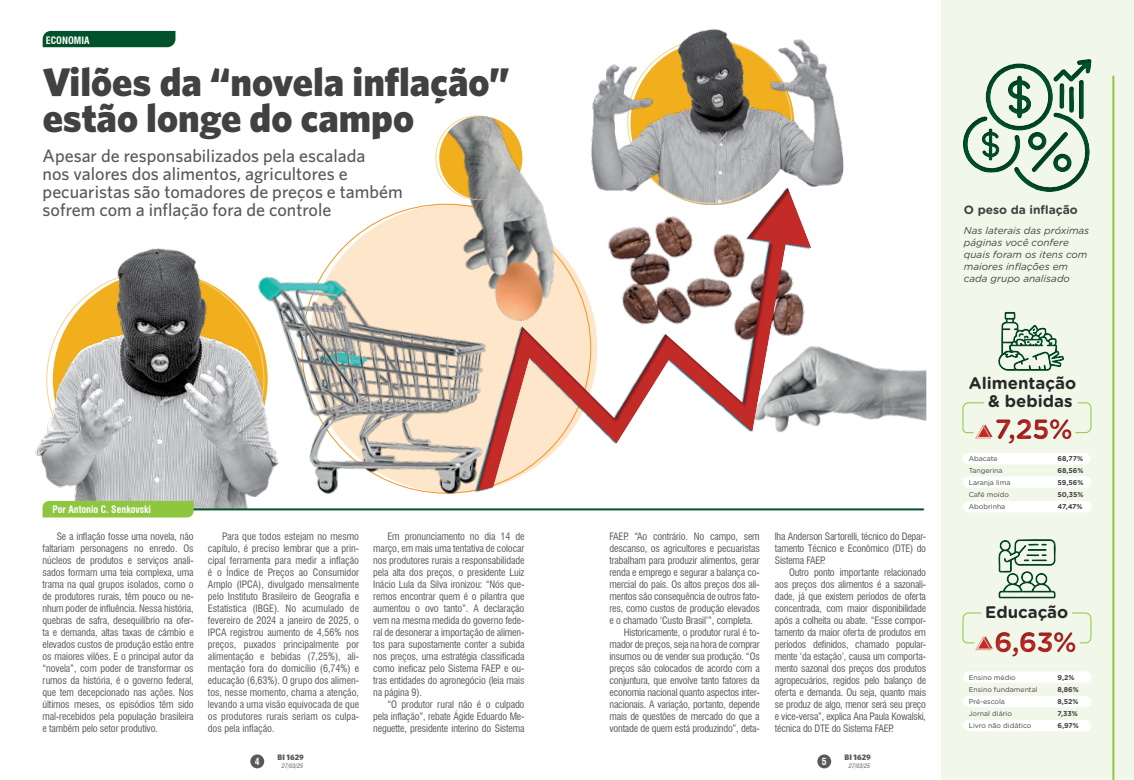
<style>
.page{position:relative;width:1134px;height:780px;background:#fff}
.page>*{position:absolute;margin:0;border:0;box-sizing:border-box;transform-origin:0 0}
.t1{font:900 40px/36px "Whitney HTF";color:#414042}
.t2{font:700 28px "Gotham Rounded";color:#c22b28}
.t3{font:500 18px/18px "Whitney HTF";color:#58595b}
.t4{font:700 16.8px "Gotham Rounded";color:#292829}
.t5{font:700 12px "Gotham Rounded";color:#414042}
.t6{font:condensed 10px/12px "Swiss 721 BT";letter-spacing:-.015em;color:#58595b;text-align:justify}
.t7{font:italic 10px/12px "Gotham Rounded";color:#414042}
.t8{font:700 condensed 10px "Swiss 721 BT";color:#fff}
.t9{font:700 condensed 9.6px "Swiss 721 BT";color:#fff}
.t10{font:900 8px "Whitney HTF";color:#58595b}
.t11{font:7px/12px "Gotham Rounded";color:#414042}
.t12{font:700 7px/12px "Gotham Rounded";color:#414042;text-align:justify}
.t13{font:italic condensed 6px "Swiss 721 BT";color:#58595b}
</style>
<div class="page">
<img style="left:372px;top:117px;width:554px;height:377px">
<div style="left:43px;top:31px;width:132px;height:16px;background:#00522a"></div>
<div style="left:941px;top:0;width:193px;height:780px;background:#f2f8e9"></div>
<div style="left:962px;top:453px;width:128px;height:11px;background:#fff;border-radius:6px"></div>
<div style="left:963px;top:476px;width:128px;height:11px;background:#fff;border-radius:6px"></div>
<div style="left:963px;top:501px;width:128px;height:11px;background:#fff;border-radius:6px"></div>
<div style="left:981px;top:296px;width:99px;height:75px;background:#000;opacity:.25"></div>
<div style="left:986px;top:407px;width:122px;height:41px;background:#000;opacity:.25"></div>
<div style="left:982px;top:523px;width:90px;height:75px;background:#000;opacity:.25"></div>
<div style="left:985px;top:620px;width:126px;height:41px;background:#000;opacity:.25"></div>
<div style="left:963px;top:671px;width:128px;height:11px;background:#fff;border-radius:6px"></div>
<div style="left:963px;top:695px;width:128px;height:12px;background:#fff;border-radius:6px"></div>
<div style="left:963px;top:720px;width:128px;height:11px;background:#fff;border-radius:6px"></div>
<svg style="left:1075px;top:402px;width:17px;height:31px"></svg>
<svg style="left:962px;top:402px;width:30px;height:36px"></svg>
<svg style="left:1071px;top:612px;width:21px;height:31px"></svg>
<svg style="left:962px;top:612px;width:31px;height:38px"></svg>
<div style="left:946px;top:44px;width:163px;height:148px;background:#000;opacity:.25"></div>
<hr style="left:1112px;top:76px;width:2px;height:704px;background:#8dc63f">
<img style="left:439px;top:116px;width:83px;height:83px;border-radius:42px">
<img style="left:35px;top:224px;width:341px;height:284px">
<img style="left:564px;top:29px;width:309px;height:168px">
<hr style="left:187px;top:508px;width:736px;height:2px;background:#00522a">
<img style="left:529px;top:158px;width:340px;height:256px">
<div style="left:469px;top:179px;width:351px;height:312px;background:#000;opacity:.35"></div>
<div style="left:43px;top:501px;width:151px;height:16px;background:#8dc63f"></div>
<div style="left:250px;top:754px;width:14px;height:14px;background:#58595b;border-radius:50%"></div>
<div style="left:817px;top:754px;width:14px;height:14px;background:#58595b;border-radius:50%"></div>
<p class="t8" style="left:46px;top:34px;width:45px">ECONOMIA</p>
<h1 class="t1" style="left:43px;top:63px;width:468px">Vilões da “novela inflação” estão longe do campo</h1>
<h3 class="t3" style="left:43px;top:146px;width:362px">Apesar de responsabilizados pela escalada<br>nos valores dos alimentos, agricultores e pecuaristas são tomadores de preços e também sofrem com a inflação fora de controle</h3>
<p class="t8" style="left:52px;top:503px;width:100px">Por Antonio C. Senkovski</p>
<p class="t6" style="left:43px;top:530px;width:153px;text-indent:14px">Se a inflação fosse uma novela, não faltariam personagens no enredo. Os núcleos de produtos e serviços anali&shy;sados formam uma teia complexa, uma trama na qual grupos isolados, como o de produtores rurais, têm pouco ou ne&shy;nhum poder de influência. Nessa história, quebras de safra, desequilíbrio na ofer&shy;ta e demanda, altas taxas de câmbio e elevados custos de produção estão entre os maiores vilões. E o principal autor da “novela”, com poder de transformar os rumos da história, é o governo federal, que tem decepcionado nas ações. Nos últimos meses, os episódios têm sido mal-recebidos pela população brasileira e também pelo setor produtivo.</p>
<p class="t6" style="left:208px;top:530px;width:153px;text-indent:14px">Para que todos estejam no mesmo capítulo, é preciso lembrar que a prin&shy;cipal ferramenta para medir a inflação é o Índice de Preços ao Consumidor Amplo (IPCA), divulgado mensalmente pelo Instituto Brasileiro de Geografia e Estatística (IBGE). No acumulado de fevereiro de 2024 a janeiro de 2025, o IPCA registrou aumento de 4,56% nos preços, puxados principalmente por alimentação e bebidas (7,25%), ali&shy;mentação fora do domicílio (6,74%) e educação (6,63%). O grupo dos alimen&shy;tos, nesse momento, chama a atenção, levando a uma visão equivocada de que os produtores rurais seriam os culpa&shy;dos pela inflação.</p>
<p class="t6" style="left:373px;top:530px;width:153px;text-indent:14px">Em pronunciamento no dia 14 de março, em mais uma tentativa de colocar nos produtores rurais a responsabilidade pela alta dos preços, o presidente Luiz Inácio Lula da Silva ironizou: “Nós que&shy;remos encontrar quem é o pilantra que aumentou o ovo tanto”. A declaração vem na mesma medida do governo fede&shy;ral de desonerar a importação de alimen&shy;tos para supostamente conter a subida nos preços, uma estratégia classificada como ineficaz pelo Sistema FAEP e ou&shy;tras entidades do agronegócio (leia mais na página 9).</p>
<p class="t6" style="left:373px;top:698px;width:153px;text-indent:14px">“O produtor rural não é o culpado pela inflação”, rebate Ágide Eduardo Me&shy;neguette, presidente interino do Sistema</p>
<p class="t9" style="left:255px;top:755px;width:6px">4</p>
<p class="t10" style="left:278px;top:752px;width:28px">BI 1629</p>
<p class="t13" style="left:282px;top:762px;width:23px">27/03/25</p>
<p class="t6" style="left:609px;top:530px;width:152px">FAEP. “Ao contrário. No campo, sem</p>
<p class="t6" style="left:609px;top:542px;width:152px">descanso, os agricultores e pecuaristas</p>
<p class="t6" style="left:609px;top:554px;width:152px">trabalham para produzir alimentos, gerar</p>
<p class="t6" style="left:609px;top:566px;width:152px">renda e emprego e segurar a balança co-</p>
<p class="t6" style="left:609px;top:578px;width:152px">mercial do país. Os altos preços dos ali-</p>
<p class="t6" style="left:609px;top:590px;width:152px">mentos são consequência de outros fato-</p>
<p class="t6" style="left:609px;top:602px;width:152px">res, como custos de produção elevados</p>
<p class="t6" style="left:609px;top:614px;width:145px">e o chamado ‘Custo Brasil’”, completa.</p>
<p class="t6" style="left:624px;top:626px;width:138px">Historicamente, o produtor rural é to-</p>
<p class="t6" style="left:609px;top:638px;width:152px">mador de preços, seja na hora de comprar</p>
<p class="t6" style="left:609px;top:650px;width:152px">insumos ou de vender sua produção. “Os</p>
<p class="t6" style="left:609px;top:662px;width:152px">preços são colocados de acordo com a</p>
<p class="t6" style="left:609px;top:674px;width:152px">conjuntura, que envolve tanto fatores da</p>
<p class="t6" style="left:609px;top:686px;width:152px">economia nacional quanto aspectos inter-</p>
<p class="t6" style="left:609px;top:698px;width:152px">nacionais. A variação, portanto, depende</p>
<p class="t6" style="left:609px;top:710px;width:152px">mais de questões de mercado do que a</p>
<p class="t6" style="left:609px;top:722px;width:152px">vontade de quem está produzindo”, deta-</p>
<p class="t6" style="left:775px;top:530px;width:153px">lha Anderson Sartorelli, técnico do Depar&shy;tamento Técnico e Econômico (DTE) do Sistema FAEP.</p>
<p class="t6" style="left:775px;top:566px;width:153px;text-indent:14px">Outro ponto importante relacionado aos preços dos alimentos é a sazonali&shy;dade, já que existem períodos de oferta concentrada, com maior disponibilidade após a colheita ou abate. “Esse compor&shy;tamento da maior oferta de produtos em períodos definidos, chamado popular&shy;mente ‘da estação’, causa um comporta&shy;mento sazonal dos preços dos produtos agropecuários, regidos pelo balanço de oferta e demanda. Ou seja, quanto mais se produz de algo, menor será seu preço e vice-versa”, explica Ana Paula Kowalski, técnica do DTE do Sistema FAEP.</p>
<p class="t9" style="left:822px;top:755px;width:6px">5</p>
<p class="t10" style="left:844px;top:752px;width:28px">BI 1629</p>
<p class="t13" style="left:849px;top:762px;width:23px">27/03/25</p>
<p class="t5" style="left:964px;top:201px;width:115px">O peso da inflação</p>
<p class="t7" style="left:964px;top:223px;width:127px">Nas laterais das próximas páginas você confere quais foram os itens com maiores inflações em cada grupo analisado</p>
<h3 class="t4" style="left:969px;top:371px;width:109px">Alimentação</h3>
<h3 class="t4" style="left:988px;top:388px;width:86px">&amp; bebidas</h3>
<h2 class="t2" style="left:994px;top:408px;width:80px">7,25%</h2>
<p class="t11" style="left:969px;top:452px;width:43px">Abacate<br>Tangerina<br>Laranja lima<br>Café moído<br>Abobrinha</p>
<p class="t12" style="left:1057px;top:452px;width:28px">68,77% 68,56% 59,56% 50,35% 47,47%</p>
<h3 class="t4" style="left:985px;top:600px;width:85px">Educação</h3>
<h2 class="t2" style="left:994px;top:621px;width:84px">6,63%</h2>
<p class="t11" style="left:969px;top:671px;width:70px">Ensino médio<br>Ensino fundamental<br>Pré-escola<br>Jornal diário<br>Livro não didático</p>
<p class="t12" style="left:1057px;top:671px;width:23px;text-align:left">9,2%<br>8,86%<br>8,52%<br>7,33%<br>6,97%</p>
</div>
